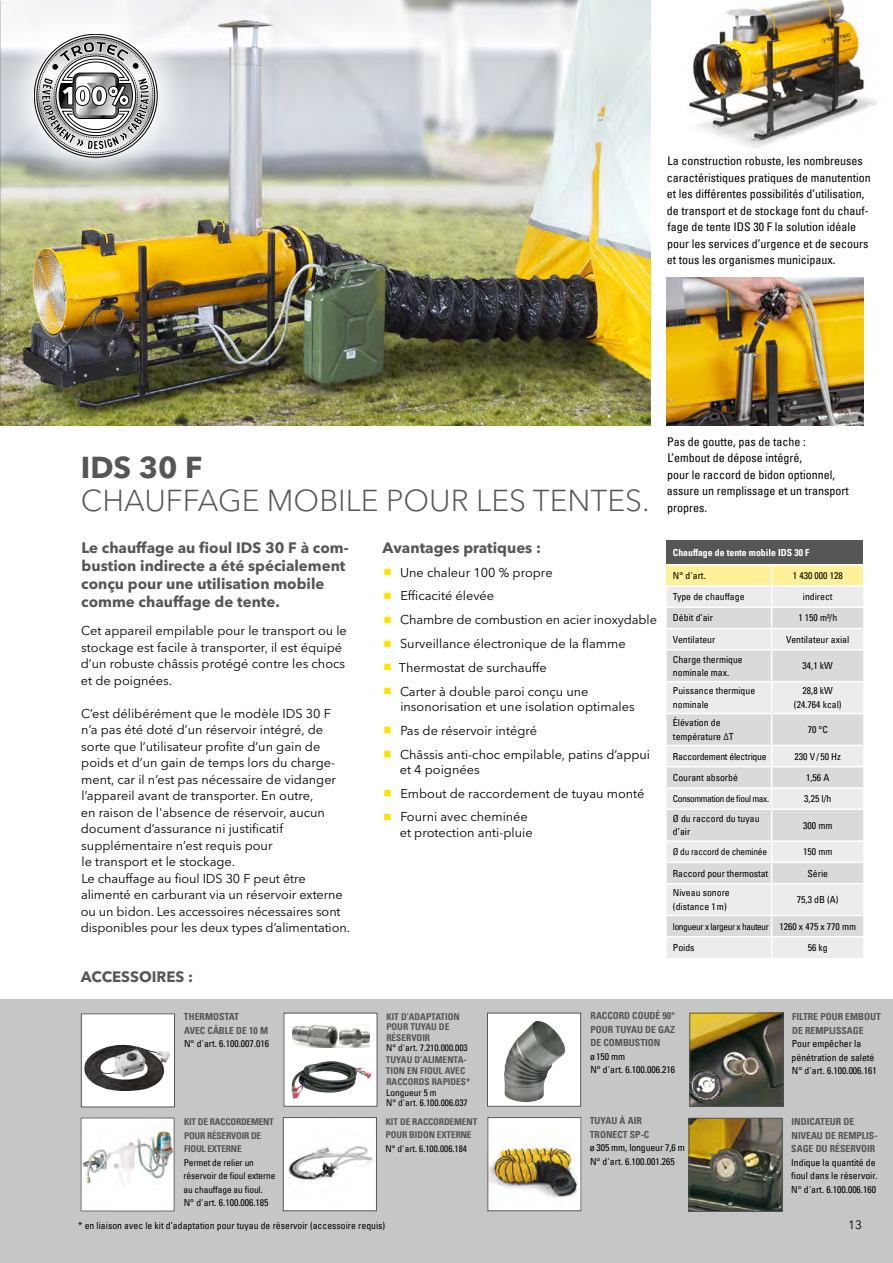
<style>
.page{position:relative;width:893px;height:1263px;background:#fff}
.page>*{position:absolute;margin:0;border:0;box-sizing:border-box;transform-origin:0 0}
.t1{font:300 30px "Avenir Next W1 G";color:#565656}
.t2{font:700 30px "Avenir Next W1 G";color:#565656}
.t3{font:700 15px/18px "Avenir Next W1 G";color:#565656}
.t4{font:12.75px/16.5px "Avenir Next W1 G";color:#000}
.t5{font:condensed 12px/16.5px "Univers Com 57";color:#000}
.t6{font:12px "Avenir Next W1 G";color:#000}
.t7{font:condensed 9.75px/13.5px "Univers Com 57";color:#000}
.t8{font:9.75px/13.5px "Univers Com 67 Bold Cond";color:#565656}
.t9{font:9.75px "Univers Com 67 Bold Cond";color:#fff}
.t10{font:condensed 9.75px "Univers Com 57";letter-spacing:-.025em;color:#000}
.t11{font:9.3px/10.8px "Univers Com 67 Bold Cond";letter-spacing:-.01em;color:#565656}
.t12{font:condensed 9.3px/13.5px "Univers Com 57";letter-spacing:-.01em;color:#000}
.t13{font:condensed 9.3px "Univers Com 57";letter-spacing:-.04em;color:#000}
.s1{color:#ffe200}
.s2{font-size:9.75px}
</style>
<div class="page">
<div style="left:0;top:1000px;width:893px;height:263px;background:#c5c6c6"></div>
<img style="left:1px;top:0;width:650px;height:425px">
<img style="left:0;top:0;width:1px;height:425px">
<div style="left:81px;top:1014px;width:93px;height:93px;background:#fff"></div>
<img style="left:84px;top:1045px;width:86px;height:46px">
<div style="left:81px;top:1013px;width:94px;height:94px;border:1px solid #565656"></div>
<img style="left:83px;top:1120px;width:89px;height:89px">
<div style="left:284px;top:1013px;width:93px;height:93px;background:#fff"></div>
<img style="left:291px;top:1061px;width:81px;height:38px">
<img style="left:292px;top:1025px;width:78px;height:22px">
<img style="left:285px;top:1119px;width:90px;height:90px">
<div style="left:283px;top:1117px;width:94px;height:94px;border:1px solid #565656"></div>
<svg style="left:489px;top:1015px;width:90px;height:89px;background:#d8dad8"></svg>
<img style="left:504px;top:1021px;width:33px;height:75px">
<div style="left:487px;top:1013px;width:94px;height:93px;border:1px solid #565656"></div>
<img style="left:490px;top:1119px;width:89px;height:90px">
<div style="left:488px;top:1117px;width:93px;height:94px;border:1px solid #565656"></div>
<img style="left:691px;top:1015px;width:90px;height:89px">
<div style="left:689px;top:1013px;width:94px;height:93px;border:1px solid #565656"></div>
<img style="left:691px;top:1120px;width:89px;height:89px">
<div style="left:689px;top:1118px;width:93px;height:93px;border:1px solid #565656"></div>
<div style="left:667px;top:540px;width:196px;height:25px;background:#565656"></div>
<hr style="left:667px;top:564px;width:105px;height:1px;background:#fff">
<hr style="left:772px;top:564px;width:91px;height:1px;background:#fff">
<svg style="left:667px;top:565px;width:196px;height:393px;background:#e6e5e1"></svg>
<hr style="left:667px;top:915px;width:105px;height:1px;background:#fff">
<hr style="left:772px;top:915px;width:91px;height:1px;background:#fff">
<img style="left:689px;top:0;width:188px;height:148px">
<img style="left:667px;top:278px;width:196px;height:147px">
<svg style="left:0;top:0;width:196px;height:196px"></svg>
<svg style="left:35px;top:35px;width:122px;height:122px"></svg>
<p class="t5" style="left:667px;top:152px;width:205px">La construction robuste, les nombreuses caractéristiques pratiques de manutention et les différentes possibilités d’utilisation, de transport et de stockage font du chauf&shy;fage de tente IDS 30 F la solution idéale pour les services d’urgence et de secours et tous les organismes municipaux.</p>
<h1 class="t2" style="left:81px;top:449px;width:123px">IDS 30 F</h1>
<h1 class="t1" style="left:81px;top:482px;width:570px">CHAUFFAGE MOBILE POUR LES TENTES.</h1>
<p class="t3" style="left:383px;top:538px;width:160px">Avantages pratiques :</p>
<p class="t4" style="left:384px;top:564px;width:170px"><span class="s1">■</span> Une chaleur 100 % propre</p>
<p class="t4" style="left:384px;top:588px;width:112px"><span class="s1">■</span> Efficacité élevée</p>
<p class="t4" style="left:384px;top:611px;width:274px"><span class="s1">■</span> Chambre de combustion en acier inoxydable</p>
<p class="t4" style="left:384px;top:635px;width:243px"><span class="s1">■</span> Surveillance électronique de la flamme</p>
<p class="t4" style="left:384px;top:659px;width:164px"><span class="s1">■</span> Thermostat de surchauffe</p>
<p class="t4" style="left:400px;top:683px;width:236px;line-height:15.3px;text-indent:-16px"><span class="s1">■</span> Carter à double paroi conçu une insonorisation et une isolation optimales</p>
<p class="t4" style="left:384px;top:722px;width:155px"><span class="s1">■</span> Pas de réservoir intégré</p>
<p class="t4" style="left:400px;top:746px;width:252px;line-height:15.3px;text-indent:-16px"><span class="s1">■</span> Châssis anti-choc empilable, patins d’appui et 4 poignées</p>
<p class="t4" style="left:384px;top:785px;width:262px"><span class="s1">■</span> Embout de raccordement de tuyau monté</p>
<p class="t4" style="left:400px;top:809px;width:134px;line-height:15.3px;text-indent:-16px"><span class="s1">■</span> Fourni avec cheminée et protection anti-pluie</p>
<p class="t3" style="left:81px;top:538px;width:269px">Le chauffage au fioul IDS 30 F à com&shy;bustion indirecte a été spécialement conçu pour une utilisation mobile comme chauffage de tente.</p>
<p class="t4" style="left:81px;top:623px;width:268px">Cet appareil empilable pour le transport ou le stockage est facile à transporter, il est équipé d’un robuste châssis protégé contre les chocs et de poignées.</p>
<p class="t4" style="left:81px;top:705px;width:271px">C’est délibérément que le modèle IDS 30 F n’a pas été doté d’un réservoir intégré, de sorte que l’utilisateur profite d’un gain de poids et d’un gain de temps lors du charge&shy;ment, car il n’est pas nécessaire de vidanger l’appareil avant de transporter. En outre,<br>en raison de l'absence de réservoir, aucun document d’assurance ni justificatif supplémentaire n’est requis pour<br>le transport et le stockage.<br>Le chauffage au fioul IDS 30 F peut être alimenté en carburant via un réservoir externe ou un bidon. Les accessoires nécessaires sont disponibles pour les deux types d’alimentation.</p>
<p class="t3" style="left:81px;top:967px;width:114px">ACCESSOIRES :</p>
<p class="t5" style="left:667px;top:433px;width:183px">Pas de goutte, pas de tache :<br>L’embout de dépose intégré,<br>pour le raccord de bidon optionnel, assure un remplissage et un transport propres.</p>
<p class="t9" style="left:673px;top:546px;width:138px">Chauffage de tente mobile IDS 30 F</p>
<p class="t7" style="left:673px;top:568px;width:34px">N° d'art.</p>
<p class="t7" style="left:793px;top:568px;width:51px">1 430 000 128</p>
<p class="t7" style="left:673px;top:590px;width:73px">Type de chauffage</p>
<p class="t7" style="left:803px;top:590px;width:31px">indirect</p>
<p class="t7" style="left:673px;top:611px;width:42px">Débit d’air</p>
<p class="t7" style="left:798px;top:611px;width:40px">1 150 m³/h</p>
<p class="t7" style="left:673px;top:632px;width:44px">Ventilateur</p>
<p class="t7" style="left:786px;top:632px;width:65px">Ventilateur axial</p>
<p class="t7" style="left:673px;top:652px;width:71px">Charge thermique nominale max.</p>
<p class="t7" style="left:803px;top:659px;width:32px">34,1 kW</p>
<p class="t7" style="left:673px;top:684px;width:84px">Puissance thermique nominale</p>
<p class="t7" style="left:794px;top:684px;width:49px;text-align:center">28,8 kW (24.764 kcal)</p>
<p class="t7" style="left:673px;top:716px;width:62px">Élévation de température ∆T</p>
<p class="t7" style="left:808px;top:723px;width:22px">70 °C</p>
<p class="t10" style="left:673px;top:750px;width:95px">Raccordement électrique</p>
<p class="t7" style="left:795px;top:749px;width:48px">230 V/ 50 Hz</p>
<p class="t7" style="left:673px;top:770px;width:66px">Courant absorbé</p>
<p class="t7" style="left:806px;top:770px;width:25px">1,56 A</p>
<p class="t13" style="left:673px;top:793px;width:98px">Consommation de fioul max.</p>
<p class="t7" style="left:804px;top:792px;width:29px">3,25 l/h</p>
<p class="t7" style="left:673px;top:812px;width:88px">Ø du raccord du tuyau d’air</p>
<p class="t7" style="left:803px;top:818px;width:31px">300 mm</p>
<p class="t12" style="left:673px;top:845px;width:96px">Ø du raccord de cheminée</p>
<p class="t7" style="left:803px;top:845px;width:31px">150 mm</p>
<p class="t7" style="left:673px;top:866px;width:97px">Raccord pour thermostat</p>
<p class="t7" style="left:807px;top:866px;width:22px">Série</p>
<p class="t7" style="left:673px;top:886px;width:58px">Niveau sonore (distance 1m)</p>
<p class="t7" style="left:797px;top:893px;width:43px">75,3 dB (A)</p>
<p class="t13" style="left:673px;top:920px;width:185px">longueur x largeur x hauteur <span class="s2">1260 x 475 x 770 mm</span></p>
<p class="t7" style="left:673px;top:941px;width:23px">Poids</p>
<p class="t7" style="left:808px;top:941px;width:22px">56 kg</p>
<p class="t8" style="left:184px;top:1010px;width:86px">THERMOSTAT<br>AVEC CÂBLE DE 10 M</p>
<p class="t7" style="left:184px;top:1037px;width:86px">N° d'art. 6.100.007.016</p>
<p class="t11" style="left:386px;top:1011px;width:75px">KIT D’ADAPTATION<br>POUR TUYAU DE<br>RÉSERVOIR</p>
<p class="t12" style="left:386px;top:1041px;width:83px">N° d'art. 7.210.000.003</p>
<p class="t11" style="left:386px;top:1054px;width:86px">TUYAU D’ALIMENTA-<br>TION EN FIOUL AVEC<br>RACCORDS RAPIDES*</p>
<p class="t12" style="left:386px;top:1088px;width:83px;line-height:9.8px">Longueur 5 m<br>N° d'art. 6.100.006.037</p>
<p class="t8" style="left:590px;top:1009px;width:86px;text-align:justify">RACCORD COUDÉ 90° POUR TUYAU DE GAZ DE COMBUSTION</p>
<p class="t7" style="left:590px;top:1049px;width:87px">ø150 mm<br>N° d'art. 6.100.006.216</p>
<p class="t8" style="left:792px;top:1010px;width:90px">FILTRE POUR EMBOUT<br>DE REMPLISSAGE</p>
<p class="t7" style="left:792px;top:1037px;width:87px">Pour empêcher la pénétration de saleté<br>N° d'art. 6.100.006.161</p>
<p class="t11" style="left:184px;top:1115px;width:91px;line-height:13.5px">KIT DE RACCORDEMENT<br>POUR RÉSERVOIR DE<br>FIOUL EXTERNE</p>
<p class="t12" style="left:183px;top:1155px;width:94px">Permet de relier un réservoir de fioul externe au chauffage au fioul.</p>
<p class="t7" style="left:184px;top:1196px;width:86px">N° d'art. 6.100.006.185</p>
<p class="t11" style="left:386px;top:1115px;width:93px;line-height:13.5px">KIT DE RACCORDEMENT<br>POUR BIDON EXTERNE</p>
<p class="t12" style="left:386px;top:1142px;width:83px">N° d'art. 6.100.006.184</p>
<p class="t8" style="left:590px;top:1114px;width:61px">TUYAU À AIR<br>TRONECT SP-C</p>
<p class="t7" style="left:590px;top:1141px;width:97px">ø 305 mm, longueur 7,6 m<br>N° d'art. 6.100.001.265</p>
<p class="t8" style="left:791px;top:1115px;width:88px">INDICATEUR DE<br>NIVEAU DE REMPLIS-<br>SAGE DU RÉSERVOIR</p>
<p class="t7" style="left:791px;top:1155px;width:87px">Indique la quantité de fioul dans le réservoir.<br>N° d'art. 6.100.006.160</p>
<p class="t7" style="left:78px;top:1218px;width:309px">* en liaison avec le kit d’adaptation pour tuyau de réservoir (accessoire requis)</p>
<p class="t6" style="left:848px;top:1218px;width:15px">13</p>
</div>
